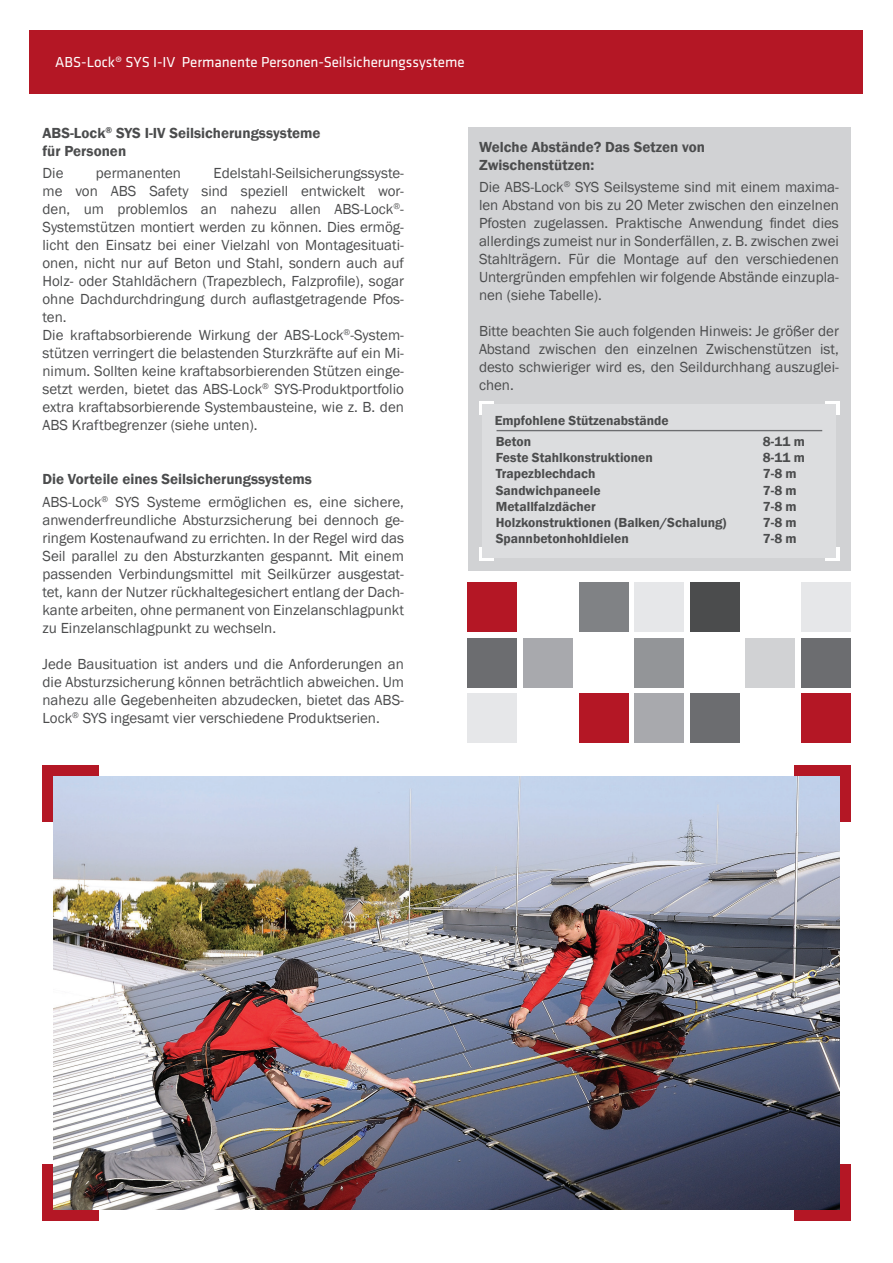
<style>
.page{position:relative;width:893px;height:1263px;background:#fff}
.page>*{position:absolute;margin:0;border:0;box-sizing:border-box;transform-origin:0 0}
.t1{font:15px/18px "Franklin Gothic";color:#4b4c4d;text-align:justify}
.t2{font:600 15px/18px "Franklin Gothic";color:#4b4c4d}
.t3{font:15px "Klavika Basic";color:#fff}
.t4{font:600 13.5px "Franklin Gothic";color:#4b4c4d}
.s1{font-weight:600}
</style>
<div class="page">
<div style="left:30px;top:30px;width:833px;height:64px;background:#b41725"></div>
<div style="left:468px;top:128px;width:382px;height:443px;background:#d1d2d4"></div>
<svg style="left:479px;top:401px;width:15px;height:14px"></svg>
<svg style="left:825px;top:401px;width:14px;height:14px"></svg>
<div style="left:825px;top:547px;width:14px;height:14px;background:#fff"></div>
<div style="left:479px;top:547px;width:15px;height:14px;background:#fff"></div>
<div style="left:482px;top:405px;width:354px;height:153px;background:#dcdddf"></div>
<hr style="left:497px;top:430px;width:325px;height:1px;background:#6c6d70">
<div style="left:43px;top:1164px;width:56px;height:56px;background:#b41725"></div>
<div style="left:794px;top:1164px;width:56px;height:56px;background:#b41725"></div>
<div style="left:794px;top:765px;width:56px;height:57px;background:#b41725"></div>
<div style="left:43px;top:765px;width:56px;height:57px;background:#b41725"></div>
<img style="left:53px;top:776px;width:787px;height:434px">
<div style="left:468px;top:583px;width:49px;height:49px;background:#b41725"></div>
<div style="left:635px;top:583px;width:49px;height:49px;background:#e6e7e9"></div>
<div style="left:579px;top:583px;width:49px;height:49px;background:#808285"></div>
<div style="left:468px;top:638px;width:49px;height:49px;background:#6c6d70"></div>
<div style="left:635px;top:638px;width:49px;height:49px;background:#939598"></div>
<div style="left:523px;top:638px;width:49px;height:49px;background:#a8a9ad"></div>
<div style="left:468px;top:694px;width:49px;height:49px;background:#e6e7e9"></div>
<div style="left:635px;top:694px;width:49px;height:49px;background:#a8a9ad"></div>
<div style="left:579px;top:694px;width:49px;height:49px;background:#b41725"></div>
<div style="left:801px;top:694px;width:49px;height:49px;background:#b41725"></div>
<div style="left:690px;top:694px;width:49px;height:49px;background:#6c6d70"></div>
<div style="left:801px;top:638px;width:49px;height:49px;background:#6c6d70"></div>
<div style="left:746px;top:638px;width:49px;height:49px;background:#d1d2d4"></div>
<div style="left:801px;top:583px;width:49px;height:49px;background:#e6e7e9"></div>
<div style="left:690px;top:583px;width:49px;height:49px;background:#4b4c4d"></div>
<p class="t3" style="left:55px;top:52px;width:411px">ABS-Lock® SYS I-IV Permanente Personen-Seilsicherungssysteme</p>
<p class="t2" style="left:43px;top:124px;width:280px">ABS-Lock<sup>®</sup> SYS I-IV Seilsicherungssysteme für Personen</p>
<p class="t1" style="left:43px;top:165px;width:22px">Die</p>
<p class="t1" style="left:96px;top:165px;width:87px">permanenten</p>
<p class="t1" style="left:43px;top:165px;width:363px;text-align:left;text-indent:171px">Edelstahl-Seilsicherungssyste&shy;me von ABS Safety sind speziell entwickelt wor&shy;den, um problemlos an nahezu allen ABS-Lock<sup>®</sup>- Systemstützen montiert werden zu können. Dies ermög&shy;licht den Einsatz bei einer Vielzahl von Montagesituati&shy;onen, nicht nur auf Beton und Stahl, sondern auch auf Holz- oder Stahldächern (Trapezblech, Falzprofile), sogar ohne Dachdurchdringung durch auflastgetragende Pfos&shy;ten.<br>Die kraftabsorbierende Wirkung der ABS-Lock<sup>®</sup>-System&shy;stützen verringert die belastenden Sturzkräfte auf ein Mi&shy;nimum. Sollten keine kraftabsorbierenden Stützen einge&shy;setzt werden, bietet das ABS-Lock<sup>®</sup> SYS-Produktportfolio extra kraftabsorbierende Systembausteine, wie z. B. den ABS Kraftbegrenzer (siehe unten).</p>
<p class="t1" style="left:43px;top:469px;width:363px;line-height:22.2px"><span class="s1">Die Vorteile eines Seilsicherungssystems<br></span>ABS-Lock<sup>®</sup> SYS Systeme ermöglichen es, eine sichere,</p>
<p class="t1" style="left:43px;top:511px;width:363px">anwenderfreundliche Absturzsicherung bei dennoch ge&shy;ringem Kostenaufwand zu errichten. In der Regel wird das Seil parallel zu den Absturzkanten gespannt. Mit einem passenden Verbindungsmittel mit Seilkürzer ausgestat&shy;tet, kann der Nutzer rückhaltegesichert entlang der Dach&shy;kante arbeiten, ohne permanent von Einzelanschlagpunkt zu Einzelanschlagpunkt zu wechseln.</p>
<p class="t1" style="left:43px;top:655px;width:363px">Jede Bausituation ist anders und die Anforderungen an die Absturzsicherung können beträchtlich abweichen. Um nahezu alle Gegebenheiten abzudecken, bietet das ABS-Lock<sup>®</sup> SYS ingesamt vier verschiedene Produktserien.</p>
<p class="t2" style="left:479px;top:138px;width:228px">Welche Abstände? Das Setzen von<br>Zwischenstützen:</p>
<p class="t1" style="left:479px;top:178px;width:361px">Die ABS-Lock<sup>®</sup> SYS Seilsysteme sind mit einem maxima&shy;len Abstand von bis zu 20 Meter zwischen den einzelnen Pfosten zugelassen. Praktische Anwendung findet dies allerdings zumeist nur in Sonderfällen, z. B. zwischen zwei Stahlträgern. Für die Montage auf den verschiedenen Untergründen empfehlen wir folgende Abstände einzupla&shy;nen (siehe Tabelle).</p>
<p class="t1" style="left:479px;top:322px;width:361px">Bitte beachten Sie auch folgenden Hinweis: Je größer der Abstand zwischen den einzelnen Zwischenstützen ist, desto schwieriger wird es, den Seildurchhang auszuglei&shy;chen.</p>
<p class="t4" style="left:495px;top:412px;width:176px">Empfohlene Stützenabstände</p>
<p class="t4" style="left:496px;top:433px;width:37px">Beton</p>
<p class="t4" style="left:763px;top:433px;width:43px">8-11 m</p>
<p class="t4" style="left:496px;top:449px;width:159px">Feste Stahlkonstruktionen</p>
<p class="t4" style="left:763px;top:449px;width:43px">8-11 m</p>
<p class="t4" style="left:496px;top:466px;width:101px">Trapezblechdach</p>
<p class="t4" style="left:763px;top:466px;width:35px">7-8 m</p>
<p class="t4" style="left:496px;top:482px;width:106px">Sandwichpaneele</p>
<p class="t4" style="left:763px;top:482px;width:35px">7-8 m</p>
<p class="t4" style="left:496px;top:498px;width:102px">Metallfalzdächer</p>
<p class="t4" style="left:763px;top:498px;width:35px">7-8 m</p>
<p class="t4" style="left:496px;top:514px;width:232px">Holzkonstruktionen (Balken/Schalung)</p>
<p class="t4" style="left:763px;top:514px;width:35px">7-8 m</p>
<p class="t4" style="left:496px;top:530px;width:135px">Spannbetonhohldielen</p>
<p class="t4" style="left:763px;top:530px;width:35px">7-8 m</p>
</div>
